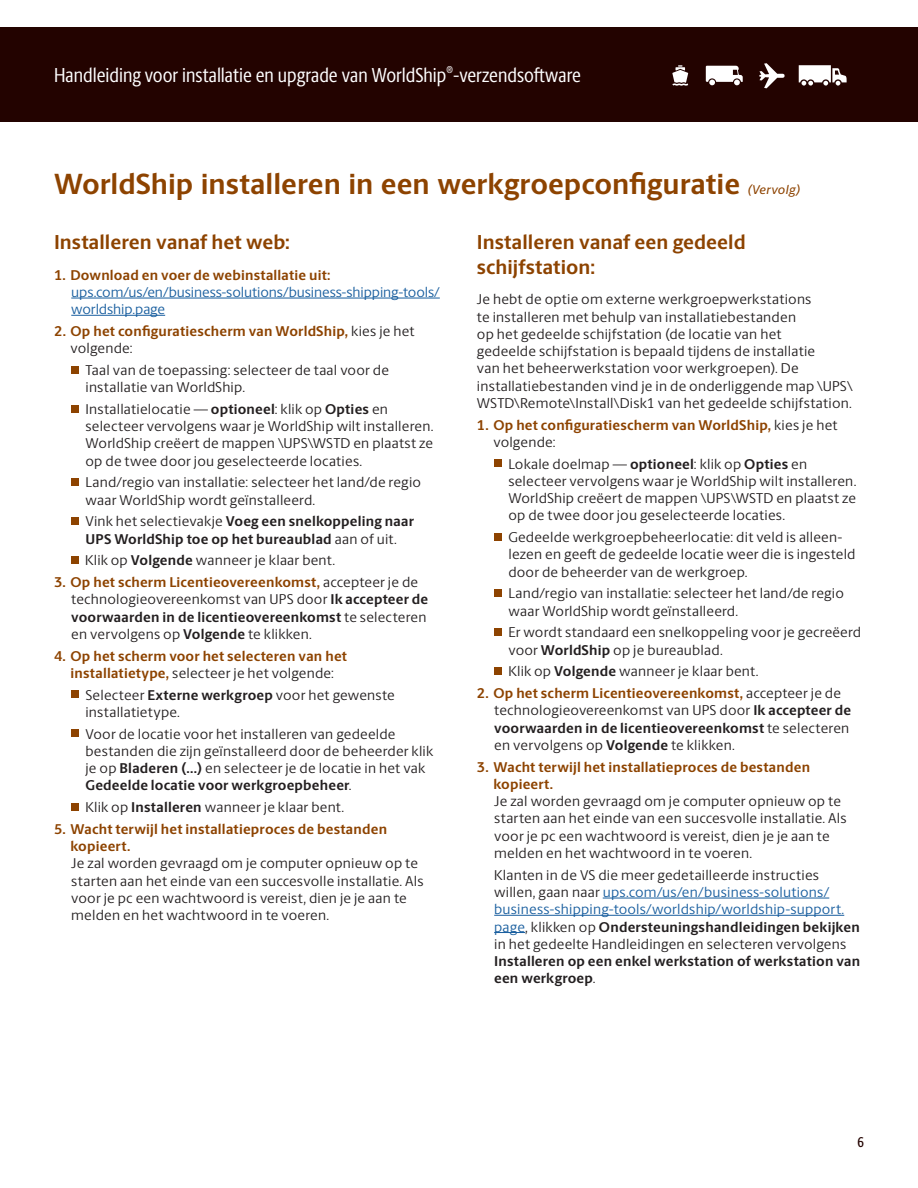
<style>
.page{position:relative;width:918px;height:1188px;background:#fff}
.page>*{position:absolute;margin:0;border:0;box-sizing:border-box;transform-origin:0 0}
.t1{font:700 29.25px "UPS Berlingske Sans";color:#8d4300}
.t2{font:20.25px "UPS Berlingske Sans Cn";color:#fff}
.t3{font:700 20.25px/24.8px "UPS Berlingske Sans";letter-spacing:.005em;color:#8d4300}
.t4{font:14.25px/17.2px "UPS Berlingske Sans";letter-spacing:.015em;color:#231f20}
.t5{font:700 14.25px/17.2px "UPS Berlingske Sans";letter-spacing:.01em;color:#8d4300}
.t6{font:700 14.25px/17.2px "UPS Berlingske Sans";letter-spacing:.015em;color:#231f20}
.t7{font:14.25px/17.2px "UPS Berlingske Sans";letter-spacing:-.01em;color:#175d9e}
.t8{font:500 14.25px "UPS Berlingske Sans Cn";color:#230300}
.t9{font:italic 500 12.75px "UPS Berlingske Sans";letter-spacing:.015em;color:#8d4300}
.s1{font-weight:400;color:#231f20}
.s2{font-weight:700}
.s3{font-weight:400}
.s4{font-weight:700;color:#8d4300}
.s5{color:#175d9e}
</style>
<div class="page">
<div style="left:0;top:27px;width:918px;height:95px;background:#230300"></div>
<svg style="left:672px;top:65px;width:16px;height:21px"></svg>
<svg style="left:706px;top:66px;width:37px;height:20px"></svg>
<svg style="left:759px;top:63px;width:26px;height:25px"></svg>
<svg style="left:799px;top:65px;width:48px;height:21px"></svg>
<hr style="left:603px;top:898px;width:226px;height:1px;background:#175d9e">
<hr style="left:494px;top:915px;width:350px;height:1px;background:#175d9e">
<hr style="left:494px;top:932px;width:31px;height:1px;background:#175d9e">
<div style="left:494px;top:459px;width:8px;height:8px;background:#8d4300"></div>
<div style="left:494px;top:533px;width:8px;height:8px;background:#8d4300"></div>
<div style="left:494px;top:589px;width:8px;height:8px;background:#8d4300"></div>
<div style="left:494px;top:628px;width:8px;height:8px;background:#8d4300"></div>
<div style="left:494px;top:667px;width:8px;height:8px;background:#8d4300"></div>
<hr style="left:71px;top:298px;width:369px;height:1px;background:#175d9e">
<hr style="left:71px;top:315px;width:94px;height:1px;background:#175d9e">
<div style="left:71px;top:366px;width:8px;height:7px;background:#8d4300"></div>
<div style="left:71px;top:405px;width:8px;height:7px;background:#8d4300"></div>
<div style="left:71px;top:478px;width:8px;height:8px;background:#8d4300"></div>
<div style="left:71px;top:517px;width:8px;height:8px;background:#8d4300"></div>
<div style="left:71px;top:556px;width:8px;height:8px;background:#8d4300"></div>
<div style="left:71px;top:690px;width:8px;height:8px;background:#8d4300"></div>
<div style="left:71px;top:729px;width:8px;height:8px;background:#8d4300"></div>
<div style="left:71px;top:803px;width:8px;height:8px;background:#8d4300"></div>
<h2 class="t2" style="left:54px;top:61px;width:528px">Handleiding voor installatie en upgrade van WorldShip<sup>®</sup>-verzendsoftware</h2>
<h1 class="t1" style="left:54px;top:162px;width:688px">WorldShip installeren in een werkgroepconfiguratie</h1>
<p class="t9" style="left:748px;top:181px;width:55px">(Vervolg)</p>
<h2 class="t3" style="left:54px;top:229px;width:237px">Installeren vanaf het web:</h2>
<p class="t5" style="left:54px;top:266px;width:278px">1. Download en voer de webinstallatie uit:</p>
<p class="t7" style="left:71px;top:283px;width:370px">ups.com/us/en/business-solutions/business-shipping-tools/ worldship.page</p>
<p class="t5" style="left:71px;top:322px;width:346px;text-indent:-17px">2. Op het configuratiescherm van WorldShip, <span class="s1">kies je het volgende:</span></p>
<p class="t4" style="left:85px;top:361px;width:305px">Taal van de toepassing: selecteer de taal voor de installatie van WorldShip.</p>
<p class="t4" style="left:85px;top:400px;width:350px">Installatielocatie — <span class="s2">optioneel</span>: klik op <span class="s2">Opties</span> en selecteer vervolgens waar je WorldShip wilt installeren.<br>WorldShip creëert de mappen \UPS\WSTD en plaatst ze op de twee door jou geselecteerde locaties.</p>
<p class="t4" style="left:85px;top:473px;width:337px">Land/regio van installatie: selecteer het land/de regio waar WorldShip wordt geïnstalleerd.</p>
<p class="t6" style="left:85px;top:513px;width:330px"><span class="s3">Vink het selectievakje</span> Voeg een snelkoppeling naar<br>UPS WorldShip toe op het bureaublad <span class="s3">aan of uit.</span></p>
<p class="t4" style="left:85px;top:551px;width:252px">Klik op <span class="s2">Volgende</span> wanneer je klaar bent.</p>
<p class="t4" style="left:71px;top:573px;width:358px;text-indent:-17px"><span class="s4">3. Op het scherm Licentieovereenkomst,</span> accepteer je de technologieovereenkomst van UPS door <span class="s2">Ik accepteer de voorwaarden in de licentieovereenkomst</span> te selecteren en vervolgens op <span class="s2">Volgende</span> te klikken.</p>
<p class="t5" style="left:54px;top:647px;width:295px;text-align:center">4. Op het scherm voor het selecteren van het installatietype, <span class="s1">selecteer je het volgende:</span></p>
<p class="t4" style="left:85px;top:686px;width:311px">Selecteer <span class="s2">Externe werkgroep</span> voor het gewenste installatietype.</p>
<p class="t4" style="left:85px;top:725px;width:349px">Voor de locatie voor het installeren van gedeelde bestanden die zijn geïnstalleerd door de beheerder klik je op <span class="s2">Bladeren (...)</span> en selecteer je de locatie in het vak <span class="s2">Gedeelde locatie voor werkgroepbeheer</span>.</p>
<p class="t4" style="left:85px;top:798px;width:260px">Klik op <span class="s2">Installeren</span> wanneer je klaar bent.</p>
<p class="t5" style="left:71px;top:820px;width:318px;text-indent:-17px">5. Wacht terwijl het installatieproces de bestanden kopieert.</p>
<p class="t4" style="left:71px;top:854px;width:354px">Je zal worden gevraagd om je computer opnieuw op te starten aan het einde van een succesvolle installatie. Als voor je pc een wachtwoord is vereist, dien je je aan te melden en het wachtwoord in te voeren.</p>
<h2 class="t3" style="left:477px;top:229px;width:270px">Installeren vanaf een gedeeld schijfstation:</h2>
<p class="t4" style="left:477px;top:290px;width:377px">Je hebt de optie om externe werkgroepwerkstations<br>te installeren met behulp van installatiebestanden<br>op het gedeelde schijfstation (de locatie van het<br>gedeelde schijfstation is bepaald tijdens de installatie<br>van het beheerwerkstation voor werkgroepen). De installatiebestanden vind je in de onderliggende map \UPS\ WSTD\Remote\Install\Disk1 van het gedeelde schijfstation.</p>
<p class="t5" style="left:493px;top:416px;width:346px;text-indent:-17px">1. Op het configuratiescherm van WorldShip, <span class="s1">kies je het volgende:</span></p>
<p class="t4" style="left:508px;top:455px;width:350px">Lokale doelmap — <span class="s2">optioneel</span>: klik op <span class="s2">Opties</span> en selecteer vervolgens waar je WorldShip wilt installeren.<br>WorldShip creëert de mappen \UPS\WSTD en plaatst ze op de twee door jou geselecteerde locaties.</p>
<p class="t4" style="left:508px;top:528px;width:349px">Gedeelde werkgroepbeheerlocatie: dit veld is alleen&shy;lezen en geeft de gedeelde locatie weer die is ingesteld door de beheerder van de werkgroep.</p>
<p class="t4" style="left:508px;top:584px;width:337px">Land/regio van installatie: selecteer het land/de regio waar WorldShip wordt geïnstalleerd.</p>
<p class="t4" style="left:508px;top:623px;width:354px">Er wordt standaard een snelkoppeling voor je gecreëerd voor <span class="s2">WorldShip</span> op je bureaublad.</p>
<p class="t4" style="left:508px;top:662px;width:252px">Klik op <span class="s2">Volgende</span> wanneer je klaar bent.</p>
<p class="t4" style="left:494px;top:684px;width:358px;text-indent:-17px"><span class="s4">2. Op het scherm Licentieovereenkomst,</span> accepteer je de technologieovereenkomst van UPS door <span class="s2">Ik accepteer de voorwaarden in de licentieovereenkomst</span> te selecteren en vervolgens op <span class="s2">Volgende</span> te klikken.</p>
<p class="t5" style="left:493px;top:758px;width:318px;text-indent:-17px">3. Wacht terwijl het installatieproces de bestanden kopieert.</p>
<p class="t4" style="left:494px;top:792px;width:354px">Je zal worden gevraagd om je computer opnieuw op te starten aan het einde van een succesvolle installatie. Als voor je pc een wachtwoord is vereist, dien je je aan te melden en het wachtwoord in te voeren.</p>
<p class="t4" style="left:494px;top:866px;width:367px">Klanten in de VS die meer gedetailleerde instructies willen, gaan naar <span class="s5">ups.com/us/en/business-solutions/ business-shipping-tools/worldship/worldship-support. page</span>, klikken op <span class="s2">Ondersteuningshandleidingen bekijken </span>in het gedeelte Handleidingen en selecteren vervolgens</p>
<p class="t6" style="left:494px;top:952px;width:368px">Installeren op een enkel werkstation of werkstation van een werkgroep<span class="s3">.</span></p>
<p class="t8" style="left:858px;top:1132px;width:8px">6</p>
</div>
